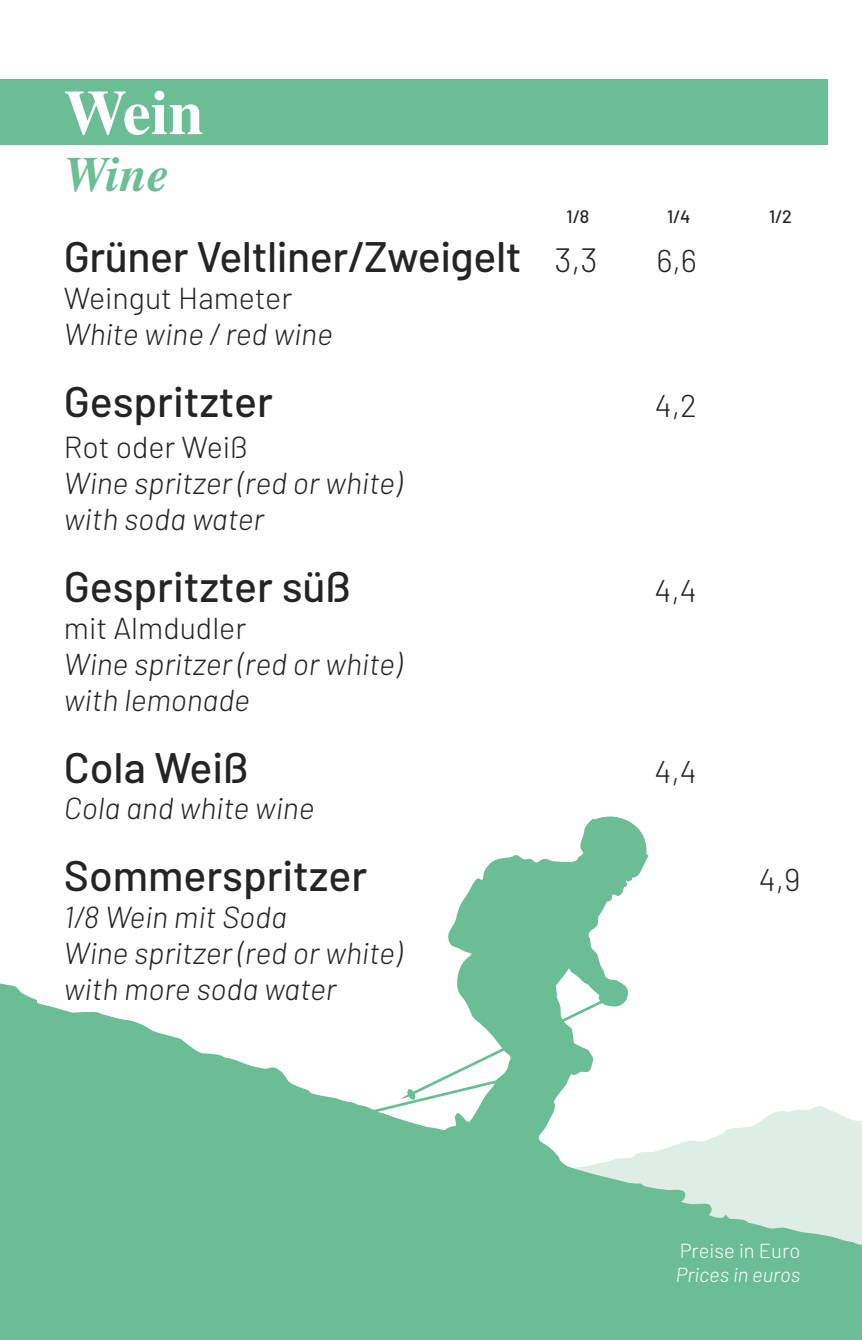
<style>
.page{position:relative;width:862px;height:1340px;background:#fff}
.page>*{position:absolute;margin:0;border:0;box-sizing:border-box;transform-origin:0 0}
.t1{font:700 63px "Times CE";color:#fff}
.t2{font:italic 700 49.5px "Times CE";color:#6abd94}
.t3{font:500 42.75px "Barlow";color:#262324}
.t4{font:300 31.5px "Barlow";color:#262324}
.t5{font:italic 300 30.38px/36.4px "Barlow";color:#262324}
.t6{font:300 30.38px "Barlow";color:#262324}
.t7{font:italic 300 20.25px "Barlow";color:#fff}
.t8{font:300 20.25px "Barlow";color:#fff}
.t9{font:500 18px "Barlow";color:#262324}
.s1{font-weight:300;font-size:33.75px}
</style>
<div class="page">
<div style="left:0;top:80px;width:827px;height:65px;background:#6abd94"></div>
<svg style="left:0;top:983px;width:861px;height:356px;fill:#6abd94"></svg>
<svg style="left:281px;top:816px;width:431px;height:405px"></svg>
<h1 class="t1" style="left:64px;top:75px;width:141px">Wein</h1>
<h2 class="t2" style="left:64px;top:145px;width:107px">Wine</h2>
<p class="t9" style="left:566px;top:205px;width:24px">1/8</p>
<p class="t9" style="left:666px;top:205px;width:25px">1/4</p>
<p class="t9" style="left:768px;top:205px;width:24px">1/2</p>
<h3 class="t3" style="left:64px;top:230px;width:535px">Grüner Veltliner/Zweigelt <span class="s1">3,3</span></h3>
<p class="t4" style="left:656px;top:241px;width:42px">6,6</p>
<p class="t6" style="left:64px;top:279px;width:230px">Weingut Hameter</p>
<p class="t5" style="left:64px;top:315px;width:270px">White wine / red wine</p>
<h3 class="t3" style="left:64px;top:375px;width:211px">Gespritzter</h3>
<p class="t4" style="left:654px;top:386px;width:43px">4,2</p>
<p class="t6" style="left:64px;top:428px;width:185px">Rot oder Weiß</p>
<p class="t5" style="left:64px;top:464px;width:339px">Wine spritzer (red or white) with soda water</p>
<h3 class="t3" style="left:64px;top:560px;width:289px">Gespritzter süß</h3>
<p class="t4" style="left:654px;top:571px;width:44px">4,4</p>
<p class="t6" style="left:64px;top:608px;width:184px">mit Almdudler</p>
<p class="t5" style="left:64px;top:645px;width:339px">Wine spritzer (red or white) with lemonade</p>
<h3 class="t3" style="left:64px;top:741px;width:186px">Cola Weiß</h3>
<p class="t4" style="left:654px;top:752px;width:44px">4,4</p>
<p class="t5" style="left:64px;top:789px;width:252px">Cola and white wine</p>
<h3 class="t3" style="left:64px;top:849px;width:305px">Sommerspritzer</h3>
<p class="t4" style="left:758px;top:860px;width:43px">4,9</p>
<p class="t5" style="left:64px;top:897px;width:339px">1/8 Wein mit Soda<br>Wine spritzer (red or white) with more soda water</p>
<p class="t8" style="left:679px;top:1238px;width:122px">Preise in Euro</p>
<p class="t7" style="left:675px;top:1262px;width:126px">Prices in euros</p>
</div>
